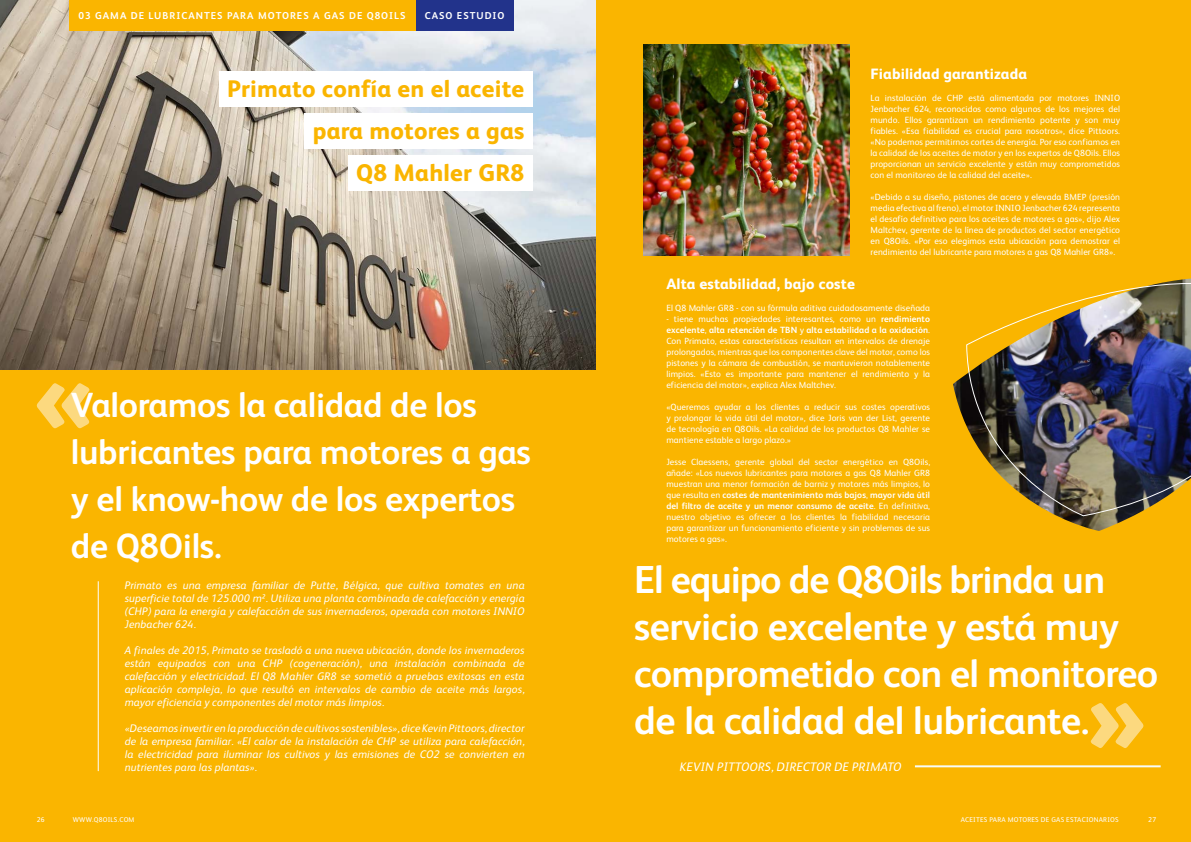
<style>
.page{position:relative;width:1191px;height:842px;background:#fab500}
.page>*{position:absolute;margin:0;border:0;box-sizing:border-box;transform-origin:0 0}
.t1{font:700 39px/47px "FS Albert";letter-spacing:-.02em;color:#fff}
.t2{font:700 35px/47px "FS Albert";letter-spacing:-.01em;color:#fff}
.t3{font:800 24px/42px "FS Albert";letter-spacing:.01em;color:#fab500;text-align:right}
.t4{font:800 15px "FS Albert";letter-spacing:.01em;color:#fff}
.t5{font:italic 12.3px "FS Albert";letter-spacing:.01em;color:#fff}
.t6{font:italic 11px/13px "FS Albert";letter-spacing:.01em;color:#fff;text-align:justify}
.t7{font:700 10px "FS Albert";letter-spacing:.1em;color:#fff}
.t8{font:9px/11px "FS Albert";letter-spacing:.01em;color:#fff;text-align:justify}
.t9{font:7px "FS Albert";letter-spacing:.03em;color:#fff}
.s1{font-weight:700}
</style>
<div class="page">
<img style="left:0;top:0;width:595px;height:370px">
<hr style="left:98px;top:581px;width:1px;height:190px;background:#fff">
<div style="left:219px;top:71px;width:314px;height:36px;background:#fff"></div>
<div style="left:304px;top:113px;width:229px;height:36px;background:#fff"></div>
<div style="left:348px;top:155px;width:185px;height:36px;background:#fff"></div>
<hr style="left:915px;top:765px;width:245px;height:2px;background:#f8fcf7">
<div style="left:415px;top:0;width:99px;height:30px;background:#22338b"></div>
<div style="left:69px;top:0;width:346px;height:30px;background:#fab500"></div>
<svg style="left:37px;top:383px;width:52px;height:45px"></svg>
<svg style="left:1090px;top:703px;width:53px;height:45px"></svg>
<img style="left:644px;top:45px;width:205px;height:210px">
<img style="left:953px;top:375px;width:180px;height:156px">
<img style="left:965px;top:278px;width:226px;height:238px">
<p class="t7" style="left:78px;top:10px;width:329px">03 GAMA DE LUBRICANTES PARA MOTORES A GAS DE Q8OILS</p>
<p class="t7" style="left:425px;top:10px;width:81px">CASO ESTUDIO</p>
<h3 class="t3" style="left:227px;top:68px;width:299px">Primato confía en el aceite para motores a gas<br>Q8 Mahler GR8</h3>
<h2 class="t2" style="left:71px;top:381px;width:461px">Valoramos la calidad de los lubricantes para motores a gas y el know-how de los expertos de Q8Oils.</h2>
<p class="t6" style="left:125px;top:579px;width:401px">Primato es una empresa familiar de Putte, Bélgica, que cultiva tomates en una superficie total de 125.000 m². Utiliza una planta combinada de calefacción y energía (CHP) para la energía y calefacción de sus invernaderos, operada con motores INNIO Jenbacher 624.</p>
<p class="t6" style="left:125px;top:644px;width:401px">A finales de 2015, Primato se trasladó a una nueva ubicación, donde los invernaderos están equipados con una CHP (cogeneración), una instalación combinada de calefacción y electricidad. El Q8 Mahler GR8 se sometió a pruebas exitosas en esta aplicación compleja, lo que resultó en intervalos de cambio de aceite más largos, mayor eficiencia y componentes del motor más limpios.</p>
<p class="t6" style="left:125px;top:722px;width:401px">«Deseamos invertir en la producción de cultivos sostenibles», dice Kevin Pittoors, director de la empresa familiar. «El calor de la instalación de CHP se utiliza para calefacción, la electricidad para iluminar los cultivos y las emisiones de CO2 se convierten en nutrientes para las plantas».</p>
<h3 class="t4" style="left:870px;top:65px;width:158px">Fiabilidad garantizada</h3>
<p class="t8" style="left:870px;top:92px;width:251px">La instalación de CHP está alimentada por motores INNIO Jenbacher 624, reconocidos como algunos de los mejores del mundo. Ellos garantizan un rendimiento potente y son muy fiables. «Esa fiabilidad es crucial para nosotros», dice Pittoors. «No podemos permitirnos cortes de energía. Por eso confiamos en la calidad de los aceites de motor y en los expertos de Q8Oils. Ellos proporcionan un servicio excelente y están muy comprometidos con el monitoreo de la calidad del aceite».</p>
<p class="t8" style="left:870px;top:191px;width:251px">«Debido a su diseño, pistones de acero y elevada BMEP (presión media efectiva al freno), el motor INNIO Jenbacher 624 representa el desafío definitivo para los aceites de motores a gas», dijo Alex Maltchev, gerente de la línea de productos del sector energético en Q8Oils. «Por eso elegimos esta ubicación para demostrar el rendimiento del lubricante para motores a gas Q8 Mahler GR8».</p>
<h3 class="t4" style="left:666px;top:275px;width:190px">Alta estabilidad, bajo coste</h3>
<p class="t8" style="left:666px;top:302px;width:265px">El Q8 Mahler GR8 - con su fórmula aditiva cuidadosamente diseñada</p>
<p class="t8" style="left:666px;top:313px;width:265px">- tiene muchas propiedades interesantes, como un <span class="s1">rendimiento excelente</span>, <span class="s1">alta retención de TBN</span> y <span class="s1">alta estabilidad a la oxidación</span>.<br>Con Primato, estas características resultan en intervalos de drenaje prolongados, mientras que los componentes clave del motor, como los pistones y la cámara de combustión, se mantuvieron notablemente limpios. «Esto es importante para mantener el rendimiento y la eficiencia del motor», explica Alex Maltchev.</p>
<p class="t8" style="left:666px;top:401px;width:265px">«Queremos ayudar a los clientes a reducir sus costes operativos y prolongar la vida útil del motor», dice Joris van der List, gerente de tecnología en Q8Oils. «La calidad de los productos Q8 Mahler se mantiene estable a largo plazo.»</p>
<p class="t8" style="left:666px;top:456px;width:265px">Jesse Claessens, gerente global del sector energético en Q8Oils, añade: «Los nuevos lubricantes para motores a gas Q8 Mahler GR8 muestran una menor formación de barniz y motores más limpios, lo que resulta en <span class="s1">costes de mantenimiento más bajos</span>, <span class="s1">mayor vida útil del filtro de aceite y un menor consumo de aceite</span>. En definitiva, nuestro objetivo es ofrecer a los clientes la fiabilidad necesaria para garantizar un funcionamiento eficiente y sin problemas de sus motores a gas».</p>
<h1 class="t1" style="left:634px;top:556px;width:525px">El equipo de Q8Oils brinda un servicio excelente y está muy comprometido con el monitoreo de la calidad del lubricante.</h1>
<h3 class="t5" style="left:680px;top:760px;width:223px">KEVIN PITTOORS, DIRECTOR DE PRIMATO</h3>
<p class="t9" style="left:37px;top:815px;width:9px">26</p>
<p class="t9" style="left:73px;top:815px;width:63px">WWW.Q8OILS.COM</p>
<p class="t9" style="left:960px;top:815px;width:159px">ACEITES PARA MOTORES DE GAS ESTACIONARIOS</p>
<p class="t9" style="left:1148px;top:815px;width:9px">27</p>
</div>
